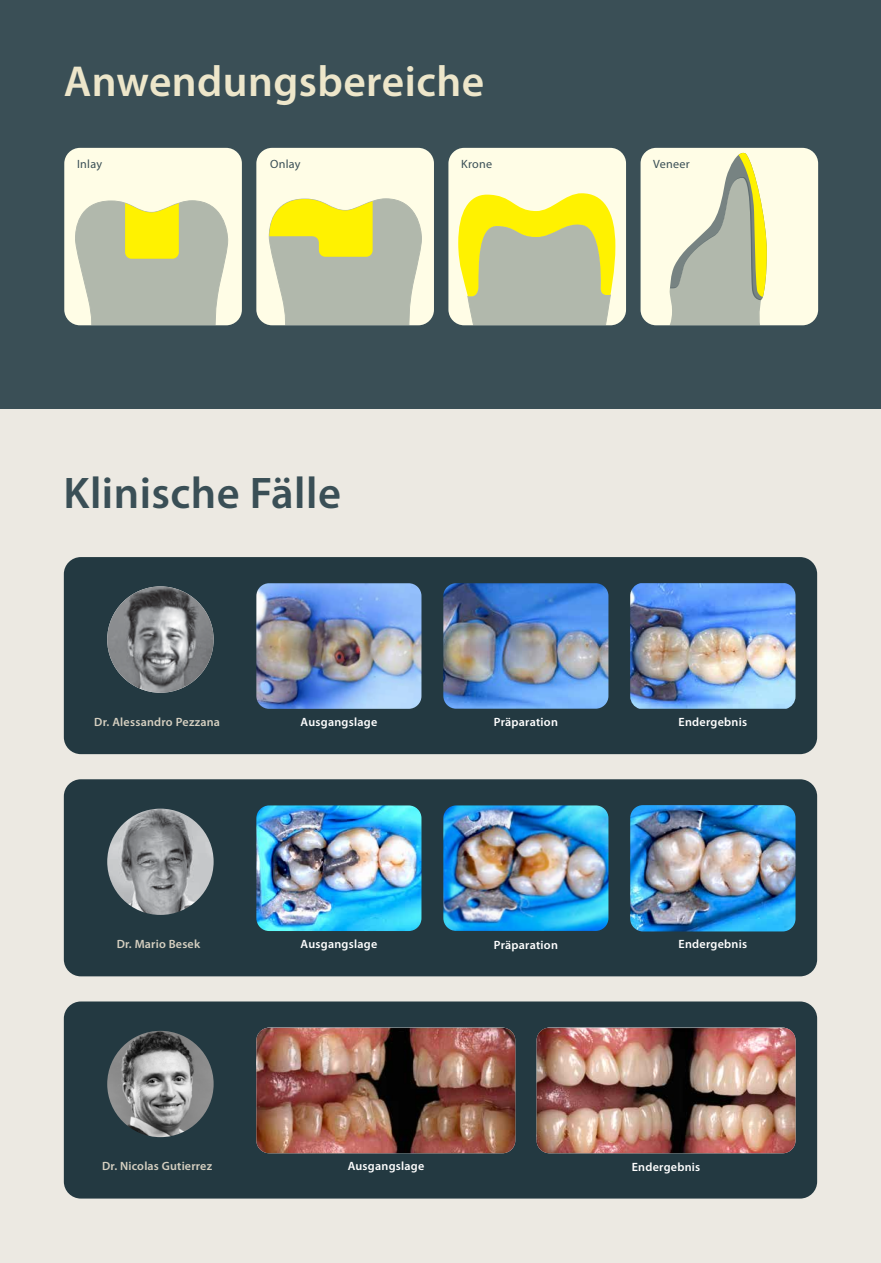
<style>
.page{position:relative;width:881px;height:1263px;background:#fff}
.page>*{position:absolute;margin:0;border:0;box-sizing:border-box;transform-origin:0 0}
.t1{font:600 44.4px "Myriad Pro";letter-spacing:.01em;color:#3a4f56}
.t2{font:600 43.5px "Myriad Pro";letter-spacing:.01em;color:#ede6ca}
.t3{font:600 12px "Myriad Pro";letter-spacing:.02em;color:#fff}
.t4{font:600 12px "Myriad Pro";letter-spacing:.015em;color:#d6d0c1}
.t5{font:12px "Myriad Pro";letter-spacing:.02em;color:#3a4f56}
</style>
<div class="page">
<div style="left:0;top:377px;width:880px;height:886px;background:#ece9e2"></div>
<div style="left:0;top:0;width:880px;height:408px;background:#3a4f56"></div>
<svg style="left:64px;top:148px;width:178px;height:177px;background:#dadbb7"></svg>
<svg style="left:256px;top:148px;width:178px;height:177px;background:#dddeae"></svg>
<svg style="left:448px;top:148px;width:177px;height:177px;background:#dfdf9e"></svg>
<svg style="left:640px;top:148px;width:177px;height:177px;background:#e1e2c6"></svg>
<div style="left:64px;top:779px;width:752px;height:197px;background:#233941;border-radius:17px"></div>
<img style="left:256px;top:805px;width:165px;height:126px">
<img style="left:443px;top:805px;width:165px;height:126px">
<img style="left:630px;top:805px;width:165px;height:126px">
<img style="left:107px;top:809px;width:106px;height:106px;border-radius:53px">
<div style="left:64px;top:1001px;width:752px;height:197px;background:#233941;border-radius:17px"></div>
<img style="left:256px;top:1028px;width:259px;height:125px">
<img style="left:536px;top:1028px;width:259px;height:125px">
<img style="left:107px;top:1031px;width:106px;height:106px;border-radius:53px">
<div style="left:64px;top:557px;width:752px;height:197px;background:#233941;border-radius:17px"></div>
<img style="left:256px;top:583px;width:165px;height:126px">
<img style="left:443px;top:583px;width:165px;height:126px">
<img style="left:630px;top:583px;width:165px;height:126px">
<img style="left:107px;top:586px;width:106px;height:107px;border-radius:53px">
<h2 class="t2" style="left:64px;top:54px;width:421px">Anwendungsbereiche</h2>
<p class="t5" style="left:77px;top:156px;width:26px">Inlay</p>
<p class="t5" style="left:270px;top:156px;width:32px">Onlay</p>
<p class="t5" style="left:461px;top:156px;width:32px">Krone</p>
<p class="t5" style="left:653px;top:156px;width:38px">Veneer</p>
<h1 class="t1" style="left:63px;top:465px;width:279px">Klinische Fälle</h1>
<p class="t4" style="left:94px;top:714px;width:127px">Dr. Alessandro Pezzana</p>
<p class="t3" style="left:300px;top:714px;width:78px">Ausgangslage</p>
<p class="t3" style="left:493px;top:715px;width:66px">Präparation</p>
<p class="t3" style="left:678px;top:714px;width:70px">Endergebnis</p>
<p class="t4" style="left:117px;top:936px;width:85px">Dr. Mario Besek</p>
<p class="t3" style="left:300px;top:936px;width:78px">Ausgangslage</p>
<p class="t3" style="left:493px;top:937px;width:66px">Präparation</p>
<p class="t3" style="left:678px;top:936px;width:70px">Endergebnis</p>
<p class="t4" style="left:102px;top:1158px;width:112px">Dr. Nicolas Gutierrez</p>
<p class="t3" style="left:347px;top:1158px;width:78px">Ausgangslage</p>
<p class="t3" style="left:631px;top:1159px;width:70px">Endergebnis</p>
</div>
